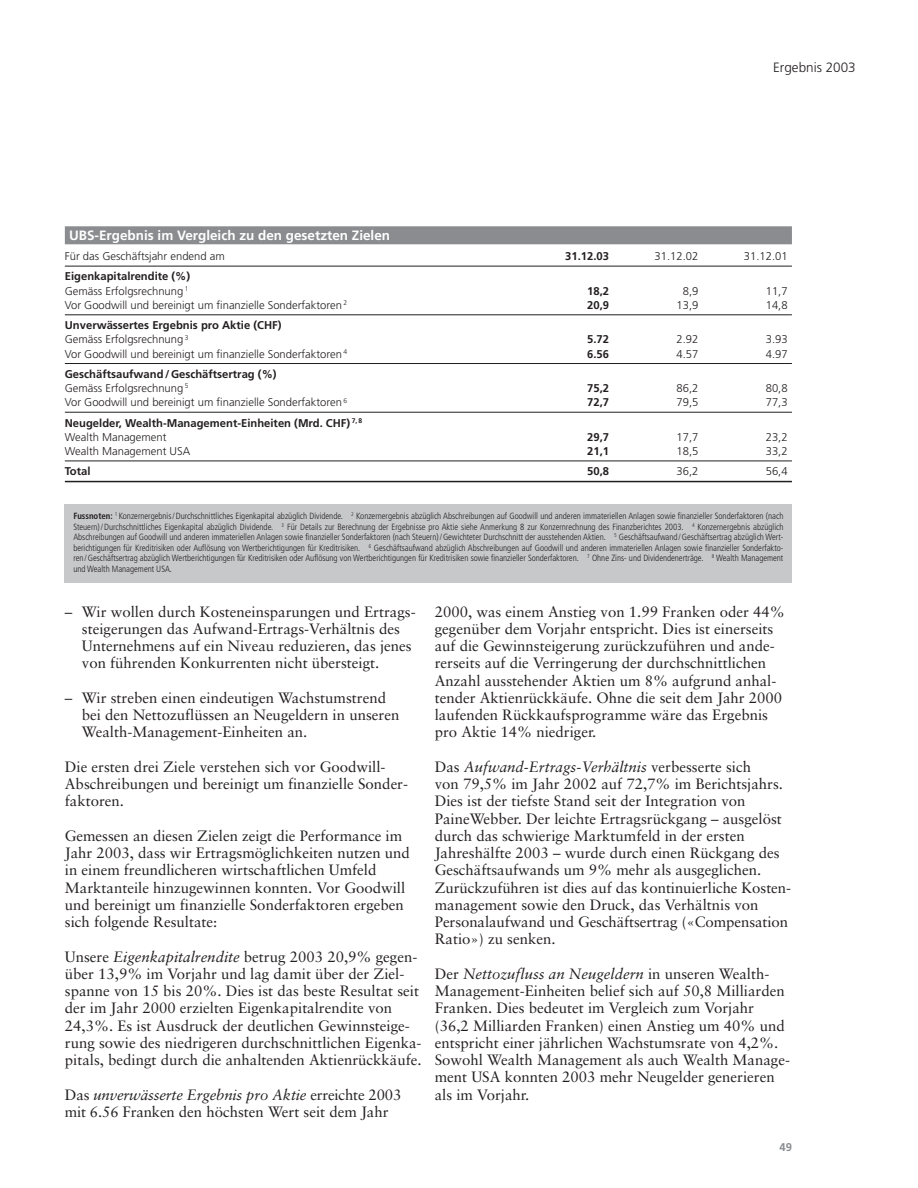
<style>
.page{position:relative;width:918px;height:1188px;background:#fff}
.page>*{position:absolute;margin:0;border:0;box-sizing:border-box;transform-origin:0 0}
.t1{font:15px/17.2px "Sabon";color:#231f20}
.t2{font:700 13.5px "Frutiger";color:#fff}
.t3{font:300 13.5px "Frutiger";color:#231f20}
.t4{font:300 11.25px "Frutiger";color:#231f20}
.t5{font:700 11.25px/14.2px "Frutiger";color:#231f20}
.t6{font:700 11.25px "Frutiger";color:#8a8c8f}
.t7{font:300 condensed 9px/10.5px "Frutiger";letter-spacing:-.005em;color:#231f20;text-align:justify}
.s1{font-weight:300}
.s2{font-weight:700}
.s3{font-style:italic}
</style>
<div class="page">
<div style="left:65px;top:226px;width:727px;height:18px;background:#8a8c8f"></div>
<hr style="left:65px;top:266px;width:727px;height:1px;background:#231f20">
<hr style="left:65px;top:314px;width:727px;height:1px;background:#231f20">
<hr style="left:65px;top:363px;width:727px;height:1px;background:#231f20">
<hr style="left:65px;top:412px;width:727px;height:1px;background:#231f20">
<hr style="left:65px;top:461px;width:727px;height:1px;background:#231f20">
<hr style="left:65px;top:481px;width:727px;height:1px;background:#231f20">
<div style="left:65px;top:504px;width:727px;height:78px;background:#c7c8ca"></div>
<p class="t3" style="left:773px;top:62px;width:84px">Ergebnis 2003</p>
<p class="t2" style="left:69px;top:230px;width:323px">UBS-Ergebnis im Vergleich zu den gesetzten Zielen</p>
<p class="t4" style="left:65px;top:252px;width:161px">Für das Geschäftsjahr endend am</p>
<p class="t5" style="left:565px;top:250px;width:45px">31.12.03</p>
<p class="t4" style="left:655px;top:252px;width:45px">31.12.02</p>
<p class="t4" style="left:744px;top:252px;width:45px">31.12.01</p>
<p class="t5" style="left:65px;top:270px;width:127px">Eigenkapitalrendite (%)<br><span class="s1">Gemäss Erfolgsrechnung</span> <sup>1</sup></p>
<p class="t5" style="left:587px;top:285px;width:23px">18,2</p>
<p class="t4" style="left:683px;top:286px;width:17px">8,9</p>
<p class="t4" style="left:766px;top:286px;width:23px">11,7</p>
<p class="t4" style="left:65px;top:301px;width:284px">Vor Goodwill und bereinigt um finanzielle Sonderfaktoren <sup>2</sup></p>
<p class="t5" style="left:587px;top:299px;width:23px">20,9</p>
<p class="t4" style="left:677px;top:301px;width:23px">13,9</p>
<p class="t4" style="left:766px;top:301px;width:23px">14,8</p>
<p class="t5" style="left:65px;top:319px;width:218px">Unverwässertes Ergebnis pro Aktie (CHF)<br><span class="s1">Gemäss Erfolgsrechnung</span> <sup>3</sup></p>
<p class="t5" style="left:587px;top:333px;width:23px">5.72</p>
<p class="t4" style="left:677px;top:335px;width:23px">2.92</p>
<p class="t4" style="left:766px;top:335px;width:23px">3.93</p>
<p class="t4" style="left:65px;top:349px;width:284px">Vor Goodwill und bereinigt um finanzielle Sonderfaktoren <sup>4</sup></p>
<p class="t5" style="left:587px;top:348px;width:23px">6.56</p>
<p class="t4" style="left:677px;top:349px;width:23px">4.57</p>
<p class="t4" style="left:766px;top:349px;width:23px">4.97</p>
<p class="t5" style="left:65px;top:368px;width:213px">Geschäftsaufwand / Geschäftsertrag (%)<br><span class="s1">Gemäss Erfolgsrechnung</span> <sup>5</sup></p>
<p class="t5" style="left:587px;top:382px;width:23px">75,2</p>
<p class="t4" style="left:677px;top:384px;width:23px">86,2</p>
<p class="t4" style="left:766px;top:384px;width:23px">80,8</p>
<p class="t4" style="left:65px;top:398px;width:284px">Vor Goodwill und bereinigt um finanzielle Sonderfaktoren <sup>6</sup></p>
<p class="t5" style="left:587px;top:396px;width:23px">72,7</p>
<p class="t4" style="left:677px;top:398px;width:23px">79,5</p>
<p class="t4" style="left:766px;top:398px;width:23px">77,3</p>
<p class="t5" style="left:65px;top:416px;width:299px">Neugelder, Wealth-Management-Einheiten (Mrd. CHF) <sup>7,8<br></sup><span class="s1">Wealth Management</span></p>
<p class="t5" style="left:587px;top:431px;width:23px">29,7</p>
<p class="t4" style="left:677px;top:432px;width:23px">17,7</p>
<p class="t4" style="left:766px;top:432px;width:23px">23,2</p>
<p class="t4" style="left:65px;top:447px;width:127px">Wealth Management USA</p>
<p class="t5" style="left:587px;top:445px;width:23px">21,1</p>
<p class="t4" style="left:677px;top:447px;width:23px">18,5</p>
<p class="t4" style="left:766px;top:447px;width:23px">33,2</p>
<p class="t5" style="left:65px;top:465px;width:27px">Total</p>
<p class="t5" style="left:587px;top:465px;width:23px">50,8</p>
<p class="t4" style="left:677px;top:467px;width:23px">36,2</p>
<p class="t4" style="left:766px;top:467px;width:23px">56,4</p>
<p class="t7" style="left:73px;top:512px;width:712px"><span class="s2">Fussnoten:</span> <sup>1</sup> Konzernergebnis/Durchschnittliches Eigenkapital abzüglich Dividende. <sup>2</sup> Konzernergebnis abzüglich Abschreibungen auf Goodwill und anderen immateriellen Anlagen sowie finanzieller Sonderfaktoren (nach Steuern)/Durchschnittliches Eigenkapital abzüglich Dividende. <sup>3</sup> Für Details zur Berechnung der Ergebnisse pro Aktie siehe Anmerkung 8 zur Konzernrechnung des Finanzberichtes 2003. <sup>4</sup> Konzernergebnis abzüglich Abschreibungen auf Goodwill und anderen immateriellen Anlagen sowie finanzieller Sonderfaktoren (nach Steuern)/Gewichteter Durchschnitt der ausstehenden Aktien. <sup>5</sup> Geschäftsaufwand/Geschäftsertrag abzüglich Wert&shy;berichtigungen für Kreditrisiken oder Auflösung von Wertberichtigungen für Kreditrisiken. <sup>6</sup> Geschäftsaufwand abzüglich Abschreibungen auf Goodwill und anderen immateriellen Anlagen sowie finanzieller Sonderfakto&shy;ren/Geschäftsertrag abzüglich Wertberichtigungen für Kreditrisiken oder Auflösung von Wertberichtigungen für Kreditrisiken sowie finanzieller Sonderfaktoren. <sup>7</sup> Ohne Zins- und Dividendenerträge. <sup>8</sup> Wealth Management und Wealth Management USA.</p>
<p class="t1" style="left:82px;top:604px;width:335px;text-indent:-17px">– Wir wollen durch Kosteneinsparungen und Ertrags&shy;steigerungen das Aufwand-Ertrags-Verhältnis des Unternehmens auf ein Niveau reduzieren, das jenes von führenden Konkurrenten nicht übersteigt.</p>
<p class="t1" style="left:82px;top:690px;width:319px;text-indent:-17px">– Wir streben einen eindeutigen Wachstumstrend bei den Nettozuflüssen an Neugeldern in unseren<br>Wealth-Management-Einheiten an.</p>
<p class="t1" style="left:65px;top:759px;width:345px">Die ersten drei Ziele verstehen sich vor Goodwill-<br>Abschreibungen und bereinigt um finanzielle Sonder&shy;faktoren.</p>
<p class="t1" style="left:65px;top:828px;width:347px">Gemessen an diesen Zielen zeigt die Performance im Jahr 2003, dass wir Ertragsmöglichkeiten nutzen und in einem freundlicheren wirtschaftlichen Umfeld Marktanteile hinzugewinnen konnten. Vor Goodwill und bereinigt um finanzielle Sonderfaktoren ergeben sich folgende Resultate:</p>
<p class="t1" style="left:65px;top:949px;width:358px">Unsere <span class="s3">Eigenkapitalrendite</span> betrug 2003 20,9% gegen&shy;über 13,9% im Vorjahr und lag damit über der Ziel&shy;spanne von 15 bis 20%. Dies ist das beste Resultat seit der im Jahr 2000 erzielten Eigenkapitalrendite von 24,3%. Es ist Ausdruck der deutlichen Gewinnsteige&shy;rung sowie des niedrigeren durchschnittlichen Eigenka&shy;pitals, bedingt durch die anhaltenden Aktienrückkäufe.</p>
<p class="t1" style="left:65px;top:1087px;width:338px">Das <span class="s3">unverwässerte Ergebnis pro Aktie</span> erreichte 2003 mit 6.56 Franken den höchsten Wert seit dem Jahr</p>
<p class="t1" style="left:435px;top:604px;width:352px">2000, was einem Anstieg von 1.99 Franken oder 44% gegenüber dem Vorjahr entspricht. Dies ist einerseits auf die Gewinnsteigerung zurückzuführen und ande&shy;rerseits auf die Verringerung der durchschnittlichen Anzahl ausstehender Aktien um 8% aufgrund anhal&shy;tender Aktienrückkäufe. Ohne die seit dem Jahr 2000 laufenden Rückkaufsprogramme wäre das Ergebnis pro Aktie 14% niedriger.</p>
<p class="t1" style="left:435px;top:759px;width:358px">Das <span class="s3">Aufwand-Ertrags-Verhältnis</span> verbesserte sich<br>von 79,5% im Jahr 2002 auf 72,7% im Berichtsjahrs.<br>Dies ist der tiefste Stand seit der Integration von PaineWebber. Der leichte Ertragsrückgang – ausgelöst durch das schwierige Marktumfeld in der ersten Jahreshälfte 2003 – wurde durch einen Rückgang des Geschäftsaufwands um 9% mehr als ausgeglichen.<br>Zurückzuführen ist dies auf das kontinuierliche Kosten&shy;management sowie den Druck, das Verhältnis von Personalaufwand und Geschäftsertrag («Compensation Ratio») zu senken.</p>
<p class="t1" style="left:435px;top:966px;width:357px">Der <span class="s3">Nettozufluss an Neugeldern</span> in unseren Wealth-Management-Einheiten belief sich auf 50,8 Milliarden Franken. Dies bedeutet im Vergleich zum Vorjahr (36,2 Milliarden Franken) einen Anstieg um 40% und entspricht einer jährlichen Wachstumsrate von 4,2%.<br>Sowohl Wealth Management als auch Wealth Manage&shy;ment USA konnten 2003 mehr Neugelder generieren als im Vorjahr.</p>
<p class="t6" style="left:779px;top:1143px;width:14px">49</p>
</div>
